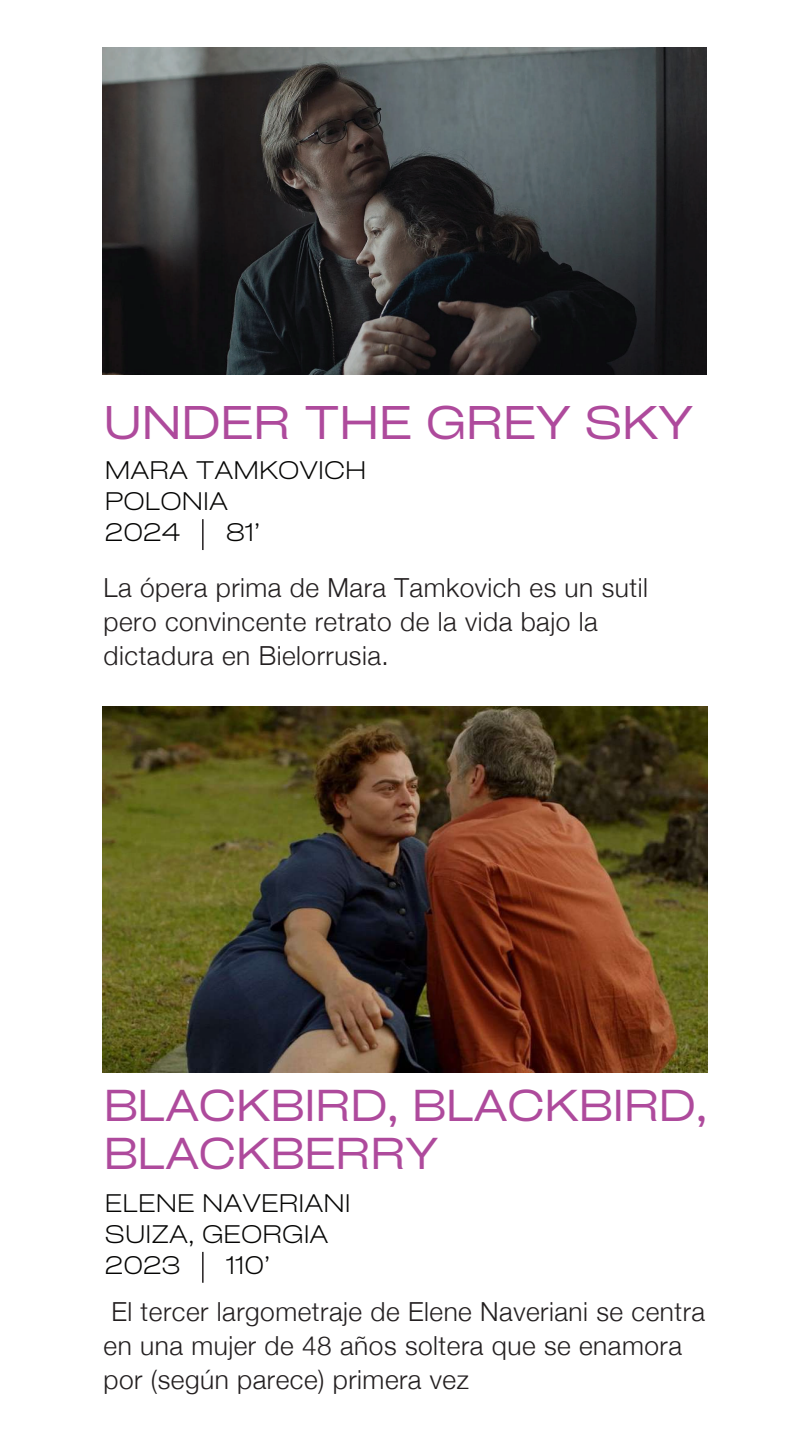
<style>
.page{position:relative;width:810px;height:1440px;background:#fff}
.page>*{position:absolute;margin:0;border:0;box-sizing:border-box;transform-origin:0 0}
.t1{font:45.15px "Cy Grotesk Variable Wide";color:#ae4a9c}
.t2{font:42.75px/48.3px "Cy Grotesk Variable Wide";color:#ae4a9c}
.t3{font:300 26.25px/33.9px "Helvetica Neue";letter-spacing:.02em;color:#231f20}
.t4{font:24.3px/31.2px "Cy Grotesk Variable Wide";color:#050504}
</style>
<div class="page">
<img style="left:103px;top:706px;width:604px;height:366px">
<hr style="left:202px;top:519px;width:2px;height:31px;background:#231f20">
<hr style="left:202px;top:1252px;width:2px;height:31px;background:#231f20">
<img style="left:103px;top:47px;width:603px;height:328px">
<h1 class="t1" style="left:104px;top:392px;width:591px">UNDER THE GREY SKY</h1>
<p class="t4" style="left:105px;top:453px;width:263px">MARA TAMKOVICH<br>POLONIA<br>2024</p>
<p class="t4" style="left:226px;top:516px;width:36px">81’</p>
<p class="t3" style="left:104px;top:569px;width:546px">La ópera prima de Mara Tamkovich es un sutil pero convincente retrato de la vida bajo la dictadura en Bielorrusia.</p>
<h2 class="t2" style="left:104px;top:1079px;width:605px">BLACKBIRD, BLACKBIRD,<br>BLACKBERRY</h2>
<p class="t4" style="left:105px;top:1186px;width:247px">ELENE NAVERIANI<br>SUIZA, GEORGIA<br>2023</p>
<p class="t4" style="left:226px;top:1249px;width:46px">110’</p>
<p class="t3" style="left:104px;top:1293px;width:603px">El tercer largometraje de Elene Naveriani se centra en una mujer de 48 años soltera que se enamora por (según parece) primera vez</p>
</div>
